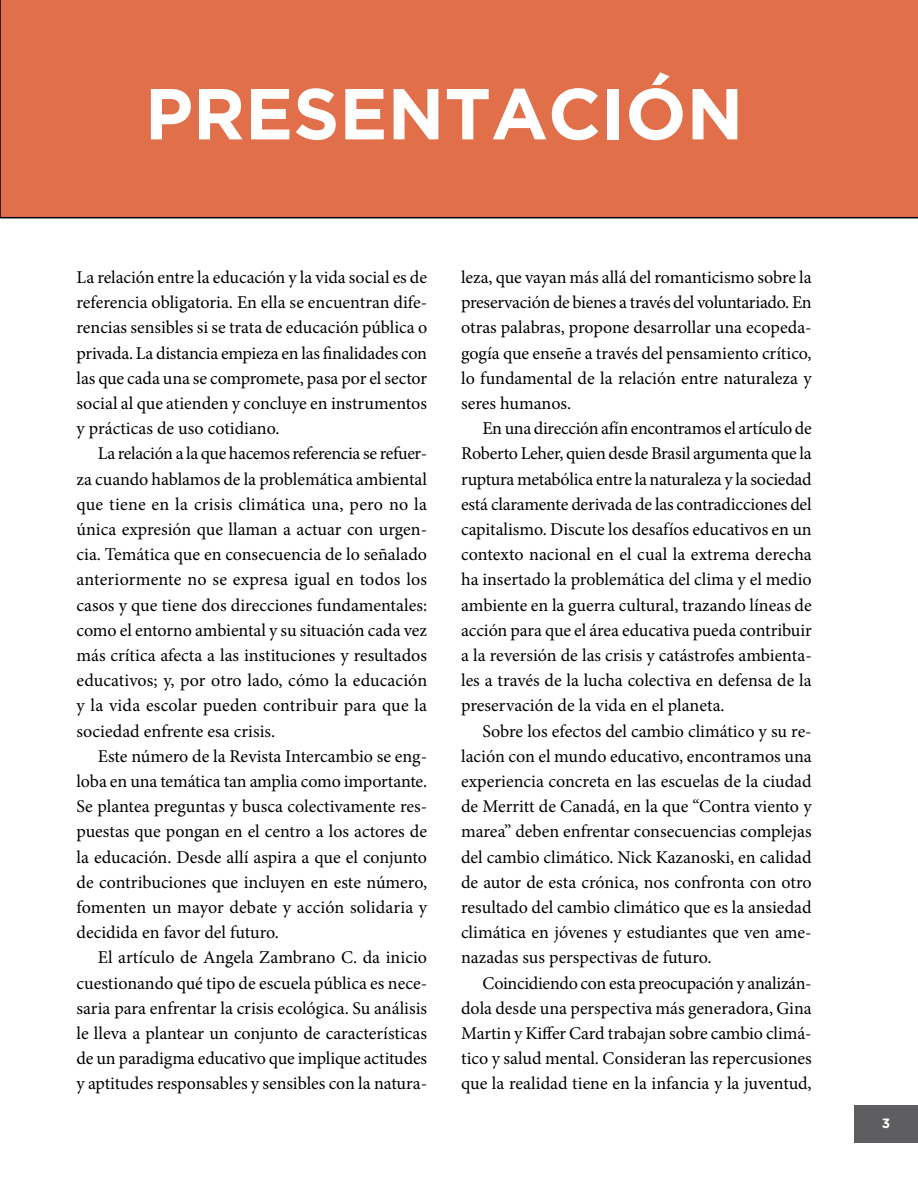
<style>
.page{position:relative;width:918px;height:1188px;background:#fff}
.page>*{position:absolute;margin:0;border:0;box-sizing:border-box;transform-origin:0 0}
.t1{font:700 72px "Gotham";color:#fff}
.t2{font:18px/25.2px "Minion Pro";color:#000;text-align:justify}
.t3{font:700 13.5px "Gotham Rounded";color:#fff}
</style>
<div class="page">
<div style="left:854px;top:1105px;width:64px;height:38px;background:#5e5e61"></div>
<div style="left:0;top:0;width:918px;height:218px;background:#e16f4a"></div>
<h1 class="t1" style="left:145px;top:72px;width:600px">PRESENTACIÓN</h1>
<p class="t2" style="left:77px;top:265px;width:352px">La relación entre la educación y la vida social es de referencia obligatoria. En ella se encuentran dife&shy;rencias sensibles si se trata de educación pública o privada. La distancia empieza en las finalidades con las que cada una se compromete, pasa por el sector social al que atienden y concluye en instrumentos y prácticas de uso cotidiano.</p>
<p class="t2" style="left:77px;top:441px;width:352px;text-indent:21px">La relación a la que hacemos referencia se refuer&shy;za cuando hablamos de la problemática ambiental que tiene en la crisis climática una, pero no la única expresión que llaman a actuar con urgen&shy;cia. Temática que en consecuencia de lo señalado anteriormente no se expresa igual en todos los casos y que tiene dos direcciones fundamentales: como el entorno ambiental y su situación cada vez más crítica afecta a las instituciones y resultados educativos; y, por otro lado, cómo la educación y la vida escolar pueden contribuir para que la sociedad enfrente esa crisis.</p>
<p class="t2" style="left:77px;top:744px;width:352px;text-indent:21px">Este número de la Revista Intercambio se eng&shy;loba en una temática tan amplia como importante.<br>Se plantea preguntas y busca colectivamente res&shy;puestas que pongan en el centro a los actores de la educación. Desde allí aspira a que el conjunto de contribuciones que incluyen en este número, fomenten un mayor debate y acción solidaria y decidida en favor del futuro.</p>
<p class="t2" style="left:77px;top:945px;width:352px;text-indent:21px">El artículo de Angela Zambrano C. da inicio cuestionando qué tipo de escuela pública es nece&shy;saria para enfrentar la crisis ecológica. Su análisis le lleva a plantear un conjunto de características de un paradigma educativo que implique actitudes y aptitudes responsables y sensibles con la natura-</p>
<p class="t2" style="left:461px;top:265px;width:352px">leza, que vayan más allá del romanticismo sobre la preservación de bienes a través del voluntariado. En otras palabras, propone desarrollar una ecopeda&shy;gogía que enseñe a través del pensamiento crítico, lo fundamental de la relación entre naturaleza y seres humanos.</p>
<p class="t2" style="left:461px;top:416px;width:352px;text-indent:21px">En una dirección afín encontramos el artículo de Roberto Leher, quien desde Brasil argumenta que la ruptura metabólica entre la naturaleza y la sociedad está claramente derivada de las contradicciones del capitalismo. Discute los desafíos educativos en un contexto nacional en el cual la extrema derecha ha insertado la problemática del clima y el medio ambiente en la guerra cultural, trazando líneas de acción para que el área educativa pueda contribuir a la reversión de las crisis y catástrofes ambienta&shy;les a través de la lucha colectiva en defensa de la preservación de la vida en el planeta.</p>
<p class="t2" style="left:461px;top:718px;width:352px;text-indent:21px">Sobre los efectos del cambio climático y su re&shy;lación con el mundo educativo, encontramos una experiencia concreta en las escuelas de la ciudad de Merritt de Canadá, en la que “Contra viento y marea” deben enfrentar consecuencias complejas del cambio climático. Nick Kazanoski, en calidad de autor de esta crónica, nos confronta con otro resultado del cambio climático que es la ansiedad climática en jóvenes y estudiantes que ven ame&shy;nazadas sus perspectivas de futuro.</p>
<p class="t2" style="left:461px;top:970px;width:352px;text-indent:21px">Coincidiendo con esta preocupación y analizán&shy;dola desde una perspectiva más generadora, Gina Martin y Kiffer Card trabajan sobre cambio climá&shy;tico y salud mental. Consideran las repercusiones que la realidad tiene en la infancia y la juventud,</p>
<p class="t3" style="left:882px;top:1114px;width:10px">3</p>
</div>
